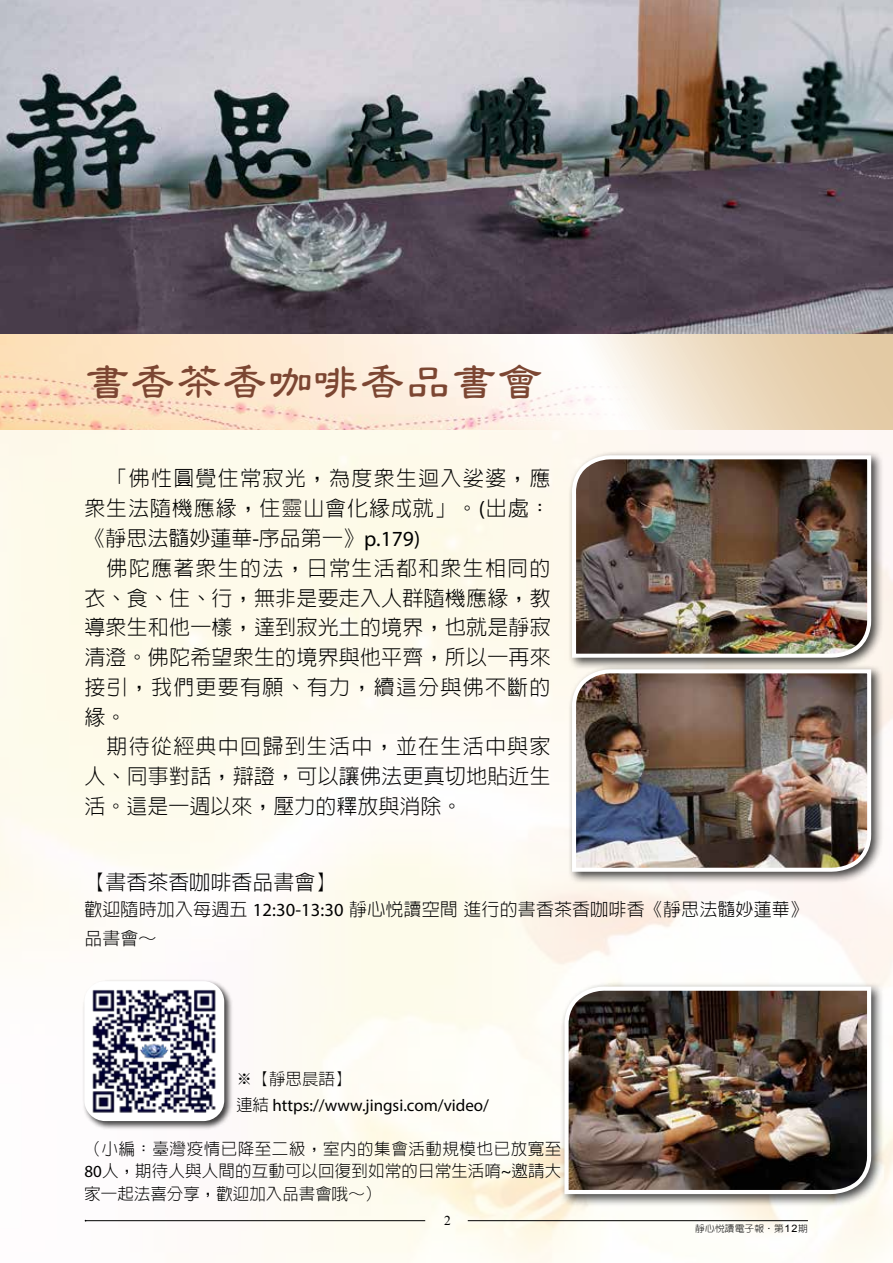
<style>
.page{position:relative;width:893px;height:1263px;background:#fff}
.page>*{position:absolute;margin:0;border:0;box-sizing:border-box;transform-origin:0 0}
.t1{font:600 45px "AR Li Shu B5";color:#7c4632}
.t2{font:300 21px/29.7px "AR Hei B5";letter-spacing:.01em;color:#000;text-align:justify}
.t3{font:300 18px/28.5px "AR Hei B5";letter-spacing:.01em;color:#000}
.t4{font:16.95px "Myriad Pro";color:#000}
.t5{font:300 16.5px/22.5px "AR Hei B5";letter-spacing:.01em;color:#000;text-align:justify}
.t6{font:13.5px "Times New Roman";color:#000}
.t7{font:300 9.3px "AR Hei B5";letter-spacing:.01em;color:#000;scale:1.05 1}
.s1{font-family:"Myriad Pro";font-weight:400;font-size:21.6px}
.s2{font-family:"Myriad Pro";font-weight:400;font-size:18.6px}
.s3{font-family:"AR Hei B5";font-weight:300;font-size:16.5px}
.s4{font-family:"Myriad Pro";font-weight:400;font-size:16.95px}
.s5{font-family:"AR Yuan B5";font-weight:700}
.s6{font-family:"Arial";font-weight:400;font-size:10.2px}
</style>
<div class="page">
<hr style="left:86px;top:1220px;width:339px;height:1px;background:#000">
<hr style="left:468px;top:1220px;width:340px;height:1px;background:#000">
<img style="left:0;top:0;width:893px;height:335px">
<img style="left:0;top:335px;width:893px;height:94px">
<div style="left:559px;top:981px;width:325px;height:226px;background:#000;opacity:.75"></div>
<img style="left:562px;top:984px;width:314px;height:212px">
<div style="left:567px;top:450px;width:317px;height:220px;background:#000;opacity:.75"></div>
<img style="left:570px;top:453px;width:306px;height:207px">
<div style="left:567px;top:664px;width:317px;height:220px;background:#000;opacity:.75"></div>
<img style="left:570px;top:667px;width:306px;height:207px">
<div style="left:82px;top:979px;width:151px;height:151px;background:#000;opacity:.75"></div>
<div style="left:84px;top:981px;width:140px;height:140px;background:#fff;border-radius:21px"></div>
<img style="left:92px;top:989px;width:124px;height:124px">
<h1 class="t1" style="left:84px;top:358px;width:460px">書香茶香咖啡香品書會</h1>
<p class="t2" style="left:84px;top:464px;width:468px;text-indent:22px">「佛性圓覺住常寂光，為度眾生迴入娑婆，應眾生法隨機應緣，住靈山會化緣成就」。<span class="s1">(</span>出處：《靜思法髓妙蓮華<span class="s1">-</span>序品第一》<span class="s1">p.179(</span></p>
<p class="t2" style="left:84px;top:553px;width:468px;text-indent:22px">佛陀應著眾生的法，日常生活都和眾生相同的衣、食、住、行，無非是要走入人群隨機應緣，教導眾生和他一樣，達到寂光土的境界，也就是靜寂清澄。佛陀希望眾生的境界與他平齊，所以一再來接引，我們更要有願、有力，續這分與佛不斷的緣。</p>
<p class="t2" style="left:84px;top:732px;width:468px;text-indent:22px">期待從經典中回歸到生活中，並在生活中與家人、同事對話，辯證，可以讓佛法更真切地貼近生活。這是一週以來，壓力的釋放與消除。</p>
<p class="t2" style="left:84px;top:867px;width:254px">【書香茶香咖啡香品書會【</p>
<p class="t3" style="left:84px;top:895px;width:725px">歡迎隨時加入每週五 <span class="s2">12:30-13:30</span> 靜心悅讀空間進行的書香茶香咖啡香《靜思法髓妙蓮華《品書會~</p>
<p class="t5" style="left:236px;top:1068px;width:117px">※【靜思晨語【</p>
<p class="t4" style="left:236px;top:1095px;width:255px"><span class="s3">連結</span> https://www.jingsi.com/video/</p>
<p class="t5" style="left:84px;top:1137px;width:478px">（小編：臺灣疫情已降至二級，室內的集會活動規模也已放寬至<span class="s4">80</span>人，期待人與人間的互動可以回復到如常的日常生活唷<span class="s4">~</span>邀請大家一起法喜分享，歡迎加入品書會哦~(</p>
<p class="t6" style="left:444px;top:1211px;width:8px">2</p>
<p class="t7" style="left:695px;top:1223px;width:109px">靜心悅讀電子報<span class="s5">．</span>第<span class="s6">12</span>期</p>
</div>
